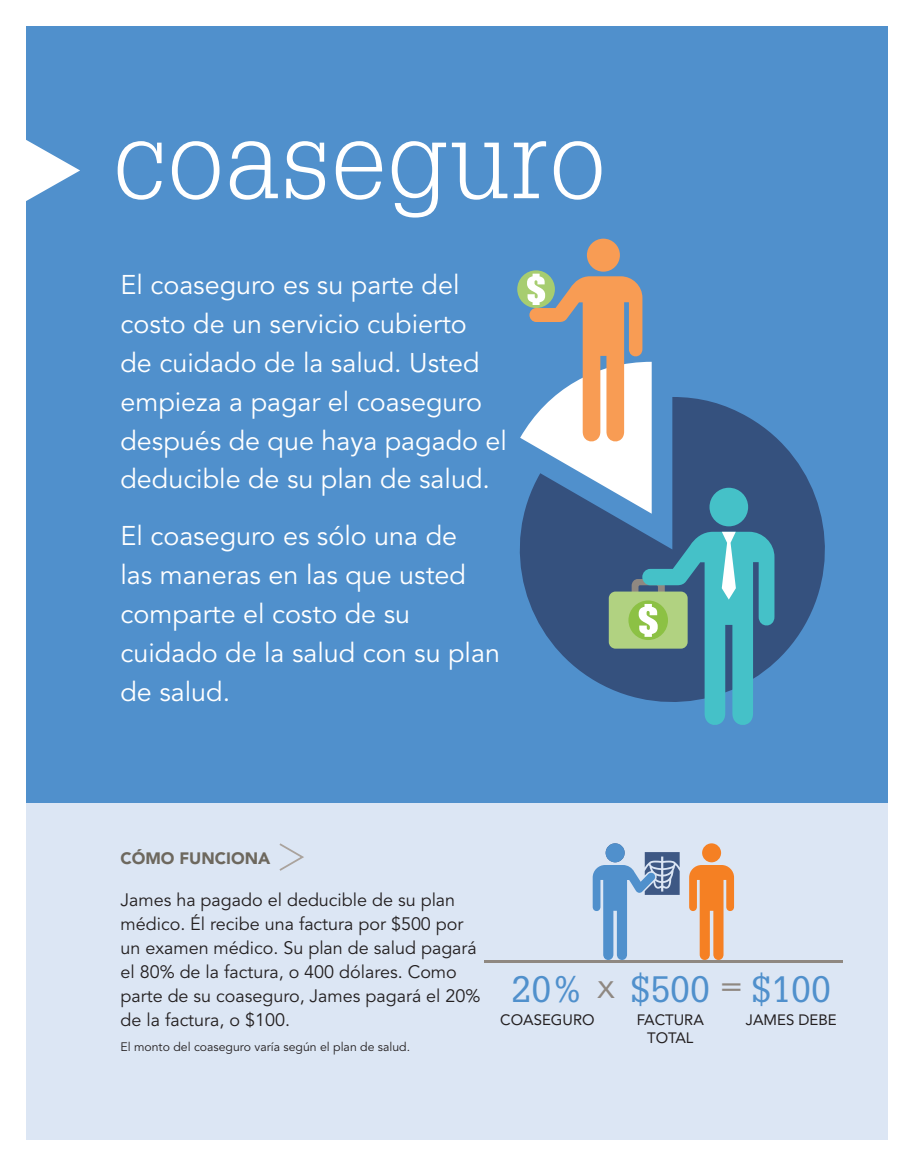
<style>
.page{position:relative;width:914px;height:1166px;background:#fff}
.page>*{position:absolute;margin:0;border:0;box-sizing:border-box;transform-origin:0 0}
.Term{font:300 107.62px "Glypha LT Std";letter-spacing:.02em;color:#fff}
.Caption_Big_Number{font:35.88px "Glypha LT Std";color:#5090cc}
.Math_Symbols{font:35.88px "Avenir LT Std";color:#8f8881}
.Definition{font:26.95px/38.9px "Avenir LT Std";color:#fff}
.Text_12_16{font:17.85px/24px "Avenir LT Std";color:#231f20}
.t1{font:900 16.45px "Avenir LT Std";color:#6d685e}
.Caption_CAPS{font:14.88px/17.8px "Avenir LT Std";color:#231f20;text-align:center}
.Footnotes{font:12.25px "Avenir LT Std";color:#231f20}
</style>
<div class="page">
<div style="left:26px;top:26px;width:861px;height:1113px;background:#5090cc"></div>
<div style="left:26px;top:803px;width:861px;height:336px;background:#dce6f4"></div>
<svg style="left:279px;top:843px;width:25px;height:28px"></svg>
<svg style="left:26px;top:140px;width:54px;height:61px"></svg>
<div style="left:587px;top:239px;width:33px;height:33px;background:#f89c54;border-radius:50%"></div>
<svg style="left:519px;top:397px;width:306px;height:299px;fill:#35517e"></svg>
<div style="left:608px;top:591px;width:79px;height:57px;background:#b1d281;border-radius:7px"></div>
<svg style="left:628px;top:600px;width:40px;height:40px"></svg>
<div style="left:709px;top:488px;width:39px;height:38px;background:#45c1c8;border-radius:50%"></div>
<svg style="left:631px;top:532px;width:143px;height:193px"></svg>
<svg style="left:517px;top:270px;width:38px;height:38px"></svg>
<svg style="left:520px;top:274px;width:131px;height:239px"></svg>
<hr style="left:484px;top:960px;width:358px;height:3px;background:#8f8881">
<svg style="left:689px;top:865px;width:45px;height:95px"></svg>
<div style="left:702px;top:843px;width:19px;height:19px;background:#f58023;border-radius:50%"></div>
<div style="left:605px;top:843px;width:19px;height:19px;background:#5090cc;border-radius:50%"></div>
<svg style="left:592px;top:852px;width:87px;height:108px"></svg>
<p class="Term" style="left:112px;top:99px;width:495px">coaseguro</p>
<p class="Definition" style="left:120px;top:266px;width:388px">El coaseguro es su parte del costo de un servicio cubierto<br>de cuidado de la salud. Usted empieza a pagar el coaseguro después de que haya pagado el deducible de su plan de salud.</p>
<p class="Definition" style="left:120px;top:517px;width:381px">El coaseguro es sólo una de<br>las maneras en las que usted comparte el costo de su cuidado de la salud con su plan de salud.</p>
<p class="t1" style="left:120px;top:848px;width:151px">CÓMO FUNCIONA</p>
<p class="Text_12_16" style="left:120px;top:888px;width:361px">James ha pagado el deducible de su plan médico. Él recibe una factura por $500 por un examen médico. Su plan de salud pagará el 80% de la factura, o 400 dólares. Como parte de su coaseguro, James pagará el 20% de la factura, o $100.</p>
<p class="Footnotes" style="left:120px;top:1039px;width:291px">El monto del coaseguro varía según el plan de salud.</p>
<p class="Math_Symbols" style="left:597px;top:965px;width:19px">x</p>
<p class="Caption_Big_Number" style="left:630px;top:967px;width:81px">$500</p>
<p class="Caption_CAPS" style="left:636px;top:1010px;width:69px">FACTURA<br>TOTAL</p>
<p class="Caption_Big_Number" style="left:751px;top:967px;width:81px">$100</p>
<p class="Caption_CAPS" style="left:745px;top:1010px;width:92px">JAMES DEBE</p>
<p class="Caption_Big_Number" style="left:511px;top:967px;width:73px">20%</p>
<p class="Math_Symbols" style="left:719px;top:965px;width:25px">=</p>
<p class="Caption_CAPS" style="left:500px;top:1010px;width:96px">COASEGURO</p>
</div>
